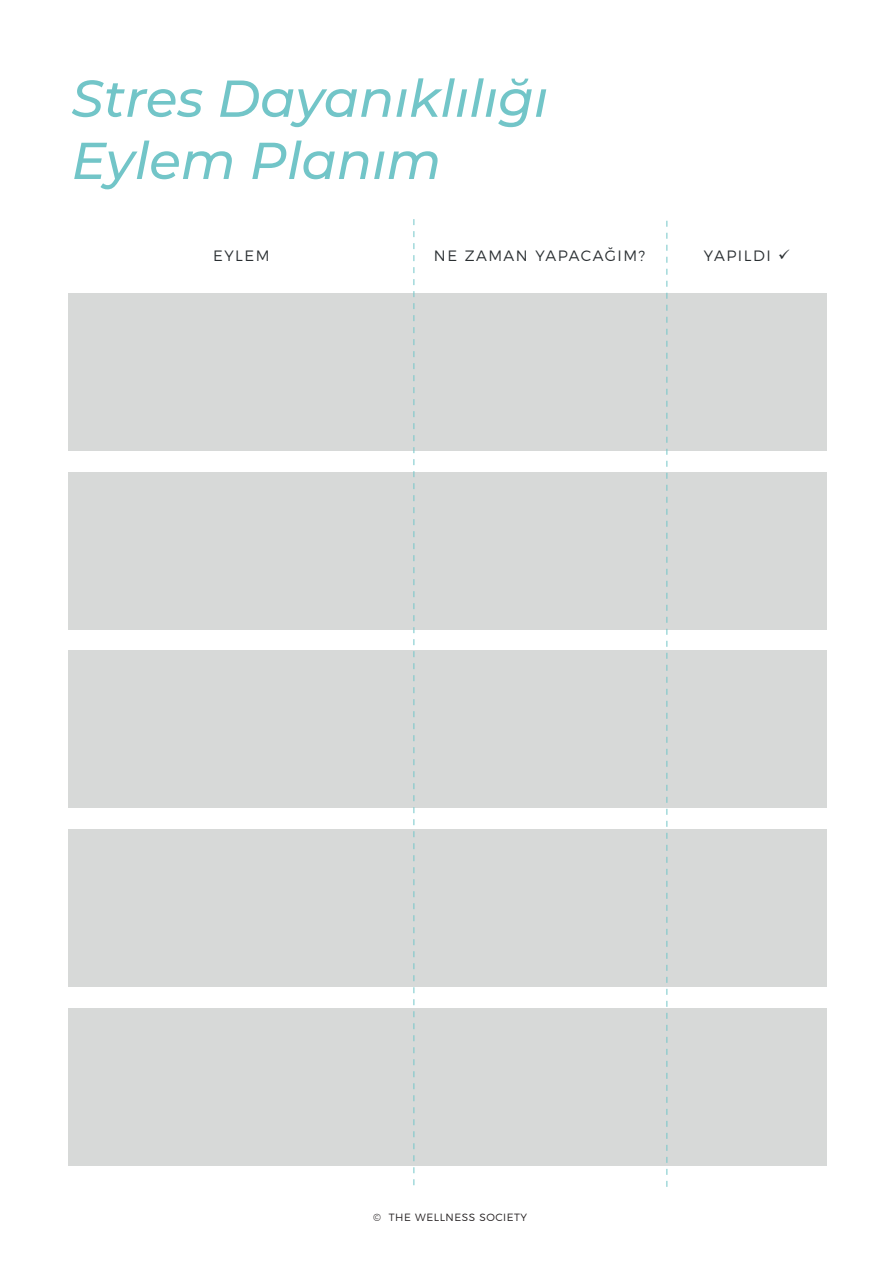
<style>
.page{position:relative;width:893px;height:1263px;background:#fff}
.page>*{position:absolute;margin:0;border:0;box-sizing:border-box;transform-origin:0 0}
.t1{font:italic 500 51.9px/62.2px "Montserrat";color:#72c5c8}
.t2{font:300 15px "Montserrat";letter-spacing:.1em;color:#2a2f32}
.t3{font:300 10.5px "Montserrat";letter-spacing:.05em;color:#231f20}
</style>
<div class="page">
<div style="left:69px;top:293px;width:758px;height:157px;background:#d7d9d8"></div>
<div style="left:69px;top:472px;width:758px;height:157px;background:#d7d9d8"></div>
<div style="left:69px;top:650px;width:758px;height:158px;background:#d7d9d8"></div>
<div style="left:69px;top:829px;width:758px;height:158px;background:#d7d9d8"></div>
<div style="left:69px;top:1008px;width:758px;height:158px;background:#d7d9d8"></div>
<svg style="left:413px;top:219px;width:1px;height:966px"></svg>
<svg style="left:666px;top:221px;width:1px;height:966px"></svg>
<p class="t1" style="left:72px;top:65px;width:478px">Stres Dayanıklılığı<br>Eylem Planım</p>
<p class="t2" style="left:213px;top:244px;width:58px">EYLEM</p>
<p class="t2" style="left:434px;top:244px;width:213px">NE ZAMAN YAPACAĞIM?</p>
<p class="t2" style="left:704px;top:244px;width:88px">YAPILDI ✓</p>
<p class="t3" style="left:373px;top:1209px;width:156px">© THE WELLNESS SOCIETY</p>
</div>
